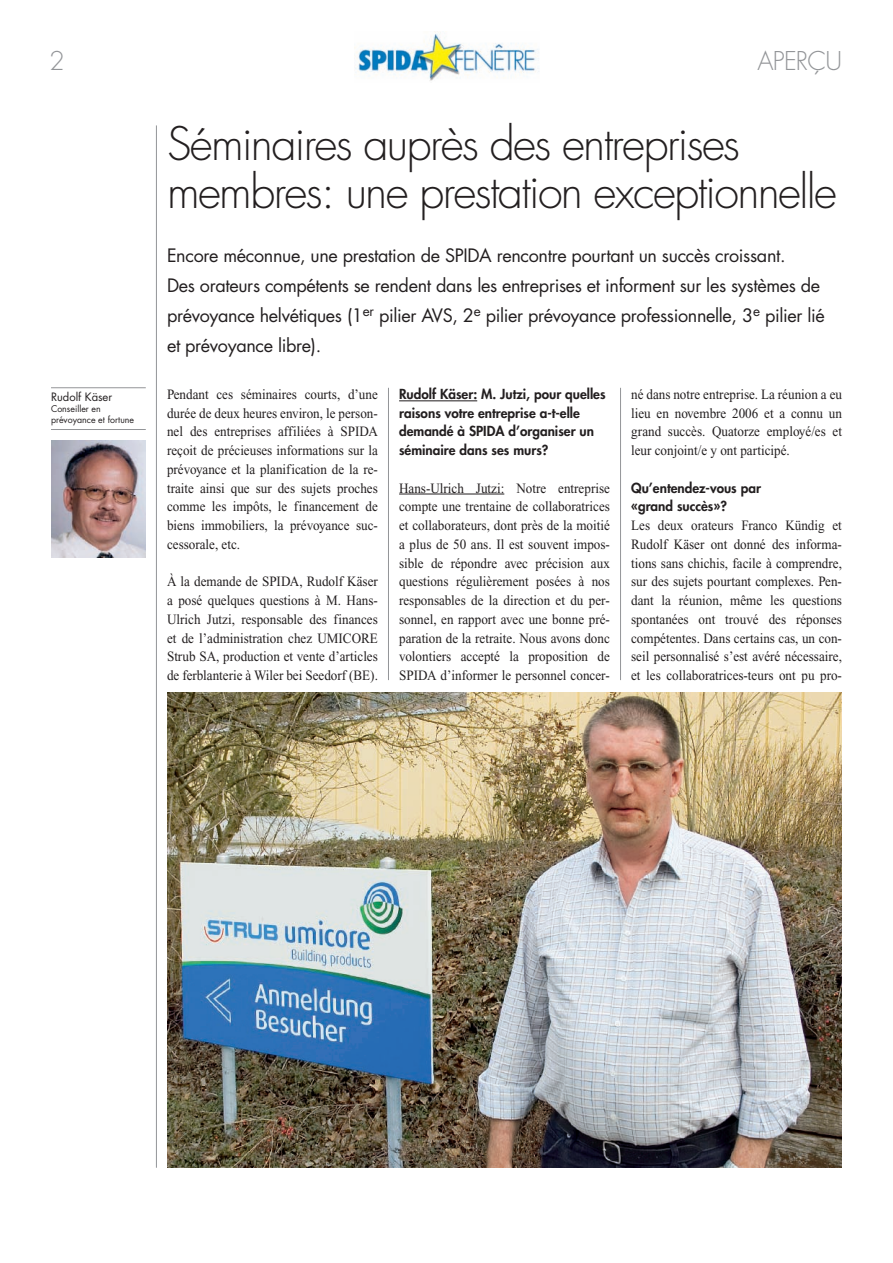
<style>
.page{position:relative;width:893px;height:1263px;background:#fff}
.page>*{position:absolute;margin:0;border:0;box-sizing:border-box;transform-origin:0 0}
.t1{font:300 45px/48px "Futura";letter-spacing:-.035em;color:#231f20}
.t2{font:300 25.2px "Futura";letter-spacing:-.03em;color:#939598}
.t3{font:18px/30px "Futura";letter-spacing:-.02em;color:#231f20}
.t4{font:14.25px/18.8px "Times New Roman";color:#231f20;text-align:justify;scale:.92 1}
.t5{font:800 13.5px/18.8px "Futura";color:#231f20}
.t6{font:11.25px "Futura";color:#231f20}
.t7{font:9px/11.2px "Futura";color:#231f20}
</style>
<div class="page">
<hr style="left:388px;top:388px;width:1px;height:292px;background:#939598">
<hr style="left:156px;top:125px;width:1px;height:1043px;background:#939598">
<hr style="left:620px;top:388px;width:1px;height:292px;background:#939598">
<hr style="left:399px;top:400px;width:78px;height:1px;background:#231f20">
<hr style="left:399px;top:494px;width:105px;height:1px;background:#231f20">
<img style="left:167px;top:692px;width:675px;height:476px">
<img style="left:51px;top:440px;width:95px;height:117px">
<hr style="left:51px;top:387px;width:95px;height:1px;background:#939598">
<hr style="left:51px;top:429px;width:95px;height:1px;background:#939598">
<img style="left:354px;top:32px;width:185px;height:49px">
<h2 class="t2" style="left:49px;top:49px;width:17px">2</h2>
<p class="t6" style="left:51px;top:392px;width:63px">Rudolf Käser</p>
<p class="t7" style="left:51px;top:404px;width:85px">Conseiller en prévoyance et fortune</p>
<h2 class="t2" style="left:757px;top:49px;width:86px">APERÇU</h2>
<h1 class="t1" style="left:167px;top:124px;width:671px">Séminaires auprès des entreprises membres: une prestation exceptionnelle</h1>
<p class="t3" style="left:167px;top:241px;width:659px">Encore méconnue, une prestation de SPIDA rencontre pourtant un succès croissant.<br>Des orateurs compétents se rendent dans les entreprises et informent sur les systèmes de prévoyance helvétiques (1<sup>er</sup> pilier AVS, 2<sup>e</sup> pilier prévoyance professionnelle, 3<sup>e</sup> pilier lié et prévoyance libre).</p>
<p class="t4" style="left:167px;top:386px;width:231px">Pendant ces séminaires courts, d’une durée de deux heures environ, le person&shy;nel des entreprises affiliées à SPIDA reçoit de précieuses informations sur la prévoyance et la planification de la re&shy;traite ainsi que sur des sujets proches comme les impôts, le financement de biens immobiliers, la prévoyance suc&shy;cessorale, etc.</p>
<p class="t4" style="left:167px;top:573px;width:231px">À la demande de SPIDA, Rudolf Käser a posé quelques questions à M. Hans-Ulrich Jutzi, responsable des finances et de l’administration chez UMICORE Strub SA, production et vente d’articles de ferblanterie à Wiler bei Seedorf (BE).</p>
<p class="t5" style="left:399px;top:385px;width:208px">Rudolf Käser: M. Jutzi, pour quelles raisons votre entreprise a-t-elle demandé à SPIDA d’organiser un séminaire dans ses murs?</p>
<p class="t4" style="left:399px;top:480px;width:231px">Hans-Ulrich Jutzi: Notre entreprise compte une trentaine de collaboratrices et collaborateurs, dont près de la moitié a plus de 50 ans. Il est souvent impos&shy;sible de répondre avec précision aux questions régulièrement posées à nos responsables de la direction et du per&shy;sonnel, en rapport avec une bonne pré&shy;paration de la retraite. Nous avons donc volontiers accepté la proposition de SPIDA d’informer le personnel concer-</p>
<p class="t4" style="left:631px;top:386px;width:231px">né dans notre entreprise. La réunion a eu lieu en novembre 2006 et a connu un grand succès. Quatorze employé/es et leur conjoint/e y ont participé.</p>
<p class="t5" style="left:631px;top:479px;width:131px">Qu’entendez-vous par «grand succès»?</p>
<p class="t4" style="left:631px;top:517px;width:231px">Les deux orateurs Franco Kündig et Rudolf Käser ont donné des informa&shy;tions sans chichis, facile à comprendre, sur des sujets pourtant complexes. Pen&shy;dant la réunion, même les questions spontanées ont trouvé des réponses compétentes. Dans certains cas, un con&shy;seil personnalisé s’est avéré nécessaire, et les collaboratrices-teurs ont pu pro-</p>
</div>
